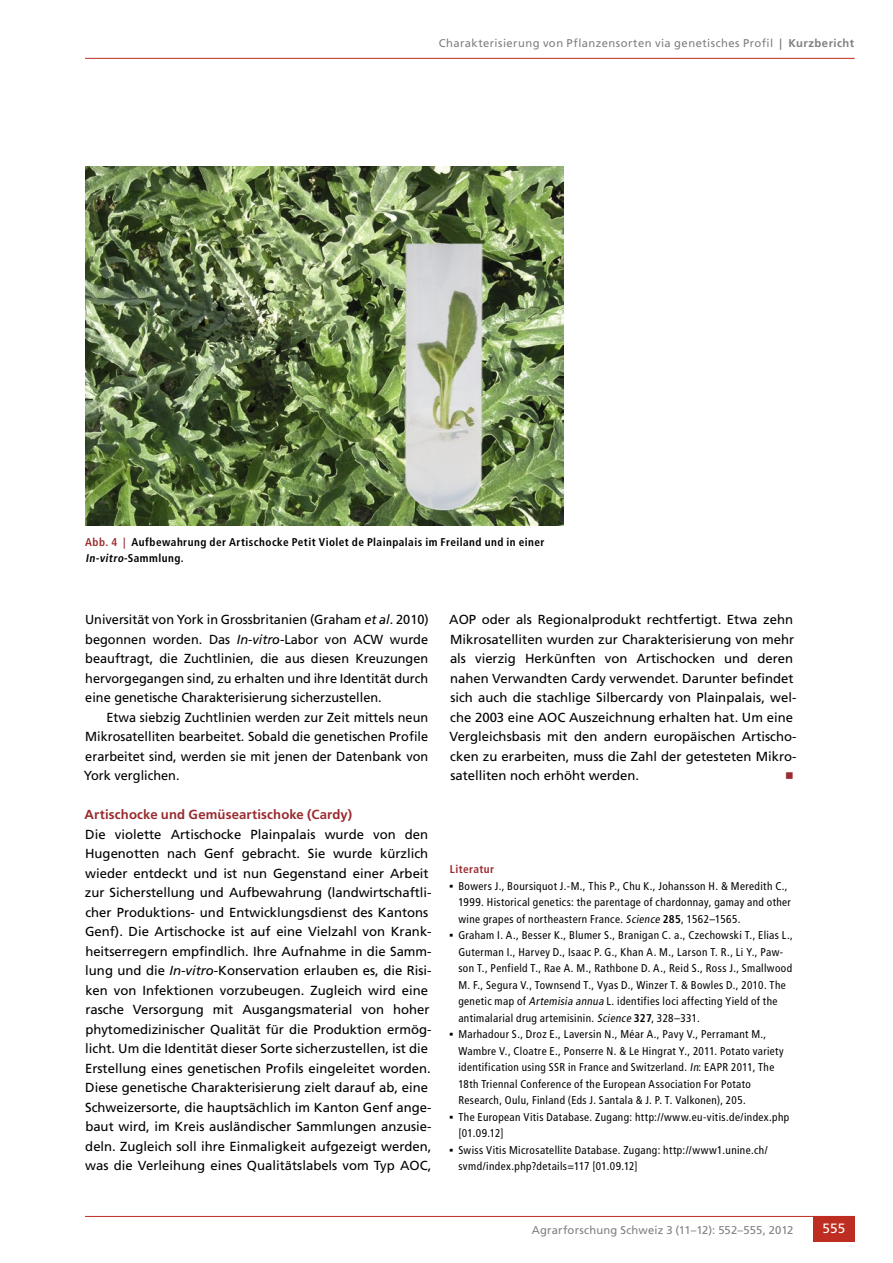
<style>
.page{position:relative;width:893px;height:1263px;background:#fff}
.page>*{position:absolute;margin:0;border:0;box-sizing:border-box;transform-origin:0 0}
.t1{font:13.5px "Frutiger LT Std";color:#fff}
.t2{font:13.2px/19.5px "Frutiger LT Std";color:#000}
.t3{font:700 13.2px "Frutiger LT Std";letter-spacing:.01em;color:#9a2b2f}
.t4{font:13.2px "Universal Newswith Comm Pi";color:#9a2b2f}
.t5{font:condensed 11.25px/16.5px "Frutiger LT Std";letter-spacing:.035em;color:#000}
.t6{font:700 condensed 11.25px/16.5px "Frutiger LT Std";letter-spacing:.04em;color:#000}
.t7{font:11.25px "Frutiger LT Std";letter-spacing:.035em;color:#808080}
.t8{font:11.25px "Frutiger LT Std";letter-spacing:.015em;color:#808080}
.t9{font:700 condensed 11.25px "Frutiger LT Std";letter-spacing:.04em;color:#9a2b2f}
.s1{font-weight:700}
.s2{color:#9a2b2f}
.s3{font-style:italic}
.s4{font-family:"Universal Newswith Comm Pi";font-stretch:normal}
</style>
<div class="page">
<hr style="left:85px;top:1216px;width:770px;height:1px;background:#bd2d21">
<div style="left:813px;top:1216px;width:42px;height:26px;background:#bd2d21"></div>
<hr style="left:85px;top:58px;width:770px;height:1px;background:#bd2d21">
<img style="left:85px;top:167px;width:479px;height:359px">
<p class="t7" style="left:439px;top:36px;width:417px">Charakterisierung von Pflanzensorten via genetisches Profil <span class="s1">| Kurzbericht</span></p>
<p class="t6" style="left:85px;top:534px;width:461px"><span class="s2">Abb. 4 |</span> Aufbewahrung der Artischocke Petit Violet de Plainpalais im Freiland und in einer<br><span class="s3">In-vitro</span>-Sammlung.</p>
<p class="t2" style="left:85px;top:610px;width:345px;text-align:justify">Universität von York in Grossbritanien (Graham <span class="s3">et al</span>. 2010) begonnen worden. Das <span class="s3">In-vitro-</span>Labor von ACW wurde beauftragt, die Zuchtlinien, die aus diesen Kreuzungen hervorgegangen sind, zu erhalten und ihre Identität durch eine genetische Charakterisierung sicherzustellen.</p>
<p class="t2" style="left:84px;top:707px;width:346px;text-align:justify;text-indent:22px">Etwa siebzig Zuchtlinien werden zur Zeit mittels neun Mikrosatelliten bearbeitet. Sobald die genetischen Profile erarbeitet sind, werden sie mit jenen der Datenbank von York verglichen.</p>
<p class="t3" style="left:85px;top:807px;width:269px">Artischocke und Gemüseartischoke (Cardy)</p>
<p class="t2" style="left:85px;top:824px;width:348px">Die violette Artischocke Plainpalais wurde von den Hugenotten nach Genf gebracht. Sie wurde kürzlich wieder entdeckt und ist nun Gegenstand einer Arbeit zur Sicherstellung und Aufbewahrung (landwirtschaftli&shy;cher Produktions- und Entwicklungsdienst des Kantons Genf). Die Artischocke ist auf eine Vielzahl von Krank&shy;heitserregern empfindlich. Ihre Aufnahme in die Samm&shy;lung und die <span class="s3">In-vitro</span>-Konservation erlauben es, die Risi&shy;ken von Infektionen vorzubeugen. Zugleich wird eine rasche Versorgung mit Ausgangsmaterial von hoher phytomedizinischer Qualität für die Produktion ermög&shy;licht. Um die Identität dieser Sorte sicherzustellen, ist die Erstellung eines genetischen Profils eingeleitet worden.<br>Diese genetische Charakterisierung zielt darauf ab, eine Schweizersorte, die hauptsächlich im Kanton Genf ange&shy;baut wird, im Kreis ausländischer Sammlungen anzusie&shy;deln. Zugleich soll ihre Einmaligkeit aufgezeigt werden, was die Verleihung eines Qualitätslabels vom Typ AOC,</p>
<p class="t2" style="left:449px;top:610px;width:349px">AOP oder als Regionalprodukt rechtfertigt. Etwa zehn Mikrosatelliten wurden zur Charakterisierung von mehr als vierzig Herkünften von Artischocken und deren nahen Verwandten Cardy verwendet. Darunter befindet sich auch die stachlige Silbercardy von Plainpalais, wel&shy;che 2003 eine AOC Auszeichnung erhalten hat. Um eine Vergleichsbasis mit den andern europäischen Artischo&shy;cken zu erarbeiten, muss die Zahl der getesteten Mikro&shy;satelliten noch erhöht werden.</p>
<p class="t4" style="left:786px;top:770px;width:9px">n</p>
<p class="t9" style="left:450px;top:862px;width:46px">Literatur</p>
<p class="t5" style="left:458px;top:877px;width:334px;text-indent:-9px"><span class="s4">▪</span> Bowers J., Boursiquot J.-M., This P., Chu K., Johansson H. &amp; Meredith C.,<br>1999. Historical genetics: the parentage of chardonnay, gamay and other wine grapes of northeastern France. <span class="s3">Science</span><span class="s1">285</span>, 1562–1565.</p>
<p class="t5" style="left:458px;top:927px;width:336px;text-indent:-9px"><span class="s4">▪</span> Graham I. A., Besser K., Blumer S., Branigan C. a., Czechowski T., Elias L., Guterman I., Harvey D., Isaac P. G., Khan A. M., Larson T. R., Li Y., Paw&shy;son T., Penfield T., Rae A. M., Rathbone D. A., Reid S., Ross J., Smallwood M. F., Segura V., Townsend T., Vyas D., Winzer T. &amp; Bowles D., 2010. The genetic map of <span class="s3">Artemisia annua</span> L. identifies loci affecting Yield of the antimalarial drug artemisinin. <span class="s3">Science</span><span class="s1">327</span>, 328–331.</p>
<p class="t5" style="left:458px;top:1026px;width:327px;text-indent:-8px"><span class="s4">▪</span> Marhadour S., Droz E., Laversin N., Méar A., Pavy V., Perramant M., Wambre V., Cloatre E., Ponserre N. &amp; Le Hingrat Y., 2011. Potato variety identification using SSR in France and Switzerland. <span class="s3">In</span>: EAPR 2011, The 18th Triennal Conference of the European Association For Potato Research, Oulu, Finland (Eds J. Santala &amp; J. P. T. Valkonen), 205.</p>
<p class="t5" style="left:458px;top:1108px;width:332px;text-indent:-9px"><span class="s4">▪</span> The European Vitis Database. Zugang: http://www.eu-vitis.de/index.php [01.09.12]</p>
<p class="t5" style="left:458px;top:1141px;width:311px;text-indent:-9px"><span class="s4">▪</span> Swiss Vitis Microsatellite Database. Zugang: http://www1.unine.ch/ svmd/index.php?details=117 [01.09.12]</p>
<p class="t8" style="left:532px;top:1223px;width:263px">Agrarforschung Schweiz 3 (11–12): 552–555, 2012</p>
<p class="t1" style="left:823px;top:1221px;width:24px">555</p>
</div>
